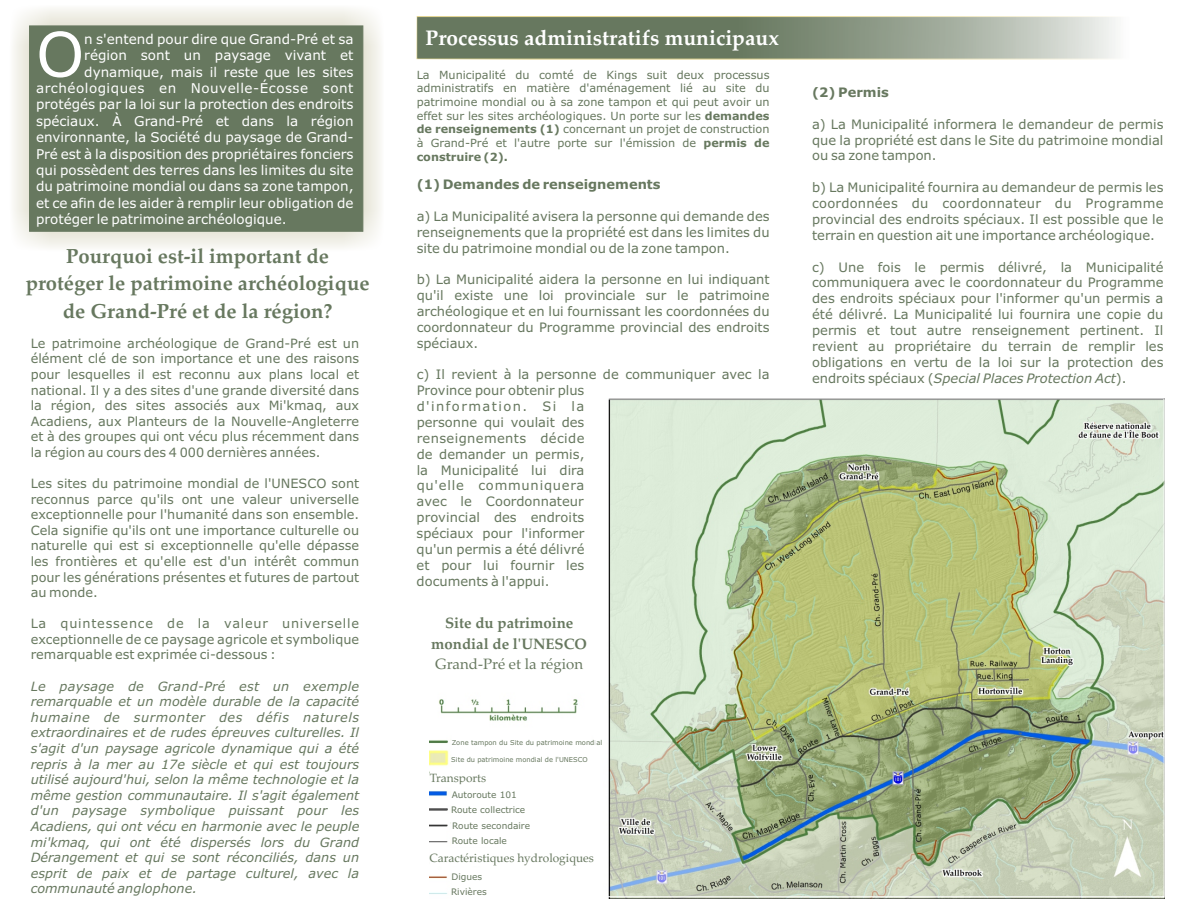
<style>
.page{position:relative;width:1188px;height:918px;background:#fff}
.page>*{position:absolute;margin:0;border:0;box-sizing:border-box;transform-origin:0 0}
.t1{font:61.35px "Verdana";color:#fff}
.t2{font:700 21px "Palatino Linotype";color:#fff}
.t3{font:700 20.25px/27.3px "Palatino Linotype";color:#67785f;text-align:center}
.t4{font:700 15px/20.2px "Palatino Linotype";color:#67785f;text-align:center}
.t5{font:15px "Palatino Linotype";color:#67785f}
.t6{font:13.5px "Verdana";color:#fff}
.t7{font:13.5px "Verdana";letter-spacing:.035em;color:#fff}
.t8{font:13.05px/15.9px "Verdana";color:#67785f;text-align:justify}
.t9{font:700 13.05px "Verdana";color:#67785f}
.t10{font:12.9px/15.6px "Verdana";color:#67785f;text-align:justify}
.t11{font:italic 12.9px/15.6px "Verdana";color:#67785f;text-align:justify}
.t12{font:12px "Palatino Linotype";color:#67785f}
.t13{font:11.25px/13.6px "Verdana";color:#67785f;text-align:justify}
.t14{font:9px/15.5px "Verdana";color:#67785f}
.t15{font:6.75px "Verdana";color:#67785f}
.s1{font-weight:700}
.s2{font-style:italic}
</style>
<div class="page">
<img style="left:439px;top:401px;width:725px;height:498px">
<svg style="left:429px;top:734px;width:163px;height:165px"></svg>
<svg style="left:416px;top:16px;width:700px;height:43px;background:#8b9782"></svg>
<div style="left:9px;top:5px;width:375px;height:247px;background:#aaa576;opacity:.49"></div>
<div style="left:29px;top:26px;width:334px;height:206px;background:#67785f"></div>
<p class="t6" style="left:84px;top:33px;width:271px">n s'entend pour dire que Grand-Pré et sa</p>
<h2 class="t2" style="left:426px;top:30px;width:355px">Processus administratifs municipaux</h2>
<h1 class="t1" style="left:36px;top:30px;width:50px">O</h1>
<p class="t6" style="left:84px;top:50px;width:271px">région sont un paysage vivant et</p>
<p class="t6" style="left:84px;top:66px;width:271px">dynamique, mais il reste que les sites</p>
<p class="t7" style="left:36px;top:83px;width:319px">archéologiques en Nouvelle-Écosse sont</p>
<p class="t6" style="left:36px;top:99px;width:319px">protégés par la loi sur la protection des endroits</p>
<p class="t6" style="left:36px;top:116px;width:319px">spéciaux. À Grand-Pré et dans la région</p>
<p class="t6" style="left:36px;top:132px;width:319px">environnante, la Société du paysage de Grand-</p>
<p class="t6" style="left:36px;top:148px;width:319px">Pré est à la disposition des propriétaires fonciers</p>
<p class="t6" style="left:36px;top:165px;width:319px">qui possèdent des terres dans les limites du site</p>
<p class="t6" style="left:36px;top:181px;width:319px">du patrimoine mondial ou dans sa zone tampon,</p>
<p class="t6" style="left:36px;top:198px;width:319px">et ce afin de les aider à remplir leur obligation de</p>
<p class="t6" style="left:36px;top:214px;width:252px">protéger le patrimoine archéologique.</p>
<p class="t13" style="left:417px;top:69px;width:354px">La Municipalité du comté de Kings suit deux processus administratifs en matière d'aménagement lié au site du patrimoine mondial ou à sa zone tampon et qui peut avoir un effet sur les sites archéologiques. Un porte sur les <span class="s1">demandes de renseignements (1)</span> concernant un projet de construction à Grand-Pré et l'autre porte sur l'émission de <span class="s1">permis de construire (2).</span></p>
<p class="t9" style="left:417px;top:179px;width:245px">(1) Demandes de renseignements</p>
<p class="t8" style="left:417px;top:209px;width:354px">a) La Municipalité avisera la personne qui demande des renseignements que la propriété est dans les limites du site du patrimoine mondial ou de la zone tampon.</p>
<p class="t8" style="left:417px;top:273px;width:354px">b) La Municipalité aidera la personne en lui indiquant qu'il existe une loi provinciale sur le patrimoine archéologique et en lui fournissant les coordonnées du coordonnateur du Programme provincial des endroits spéciaux.</p>
<p class="t8" style="left:417px;top:368px;width:354px;text-align:left">c) Il revient à la personne de communiquer avec la<br>Province pour obtenir plus<br>d'information. Si la<br>personne qui voulait des<br>renseignements décide<br>de demander un permis,<br>la Municipalité lui dira<br>qu'elle communiquera<br>avec le Coordonnateur<br>provincial des endroits<br>spéciaux pour l'informer<br>qu'un permis a été délivré<br>et pour lui fournir les<br>documents à l'appui.</p>
<h3 class="t3" style="left:26px;top:245px;width:345px">Pourquoi est-il important de protéger le patrimoine archéologique de Grand-Pré et de la région?</h3>
<p class="t10" style="left:31px;top:336px;width:330px">Le patrimoine archéologique de Grand-Pré est un élément clé de son importance et une des raisons pour lesquelles il est reconnu aux plans local et national. Il y a des sites d'une grande diversité dans la région, des sites associés aux Mi'kmaq, aux Acadiens, aux Planteurs de la Nouvelle-Angleterre et à des groupes qui ont vécu plus récemment dans la région au cours des 4 000 dernières années.</p>
<p class="t10" style="left:31px;top:477px;width:330px">Les sites du patrimoine mondial de l'UNESCO sont reconnus parce qu'ils ont une valeur universelle exceptionnelle pour l'humanité dans son ensemble.<br>Cela signifie qu'ils ont une importance culturelle ou naturelle qui est si exceptionnelle qu'elle dépasse les frontières et qu'elle est d'un intérêt commun pour les générations présentes et futures de partout au monde.</p>
<p class="t10" style="left:31px;top:617px;width:330px">La quintessence de la valeur universelle exceptionnelle de ce paysage agricole et symbolique remarquable est exprimée ci-dessous :</p>
<p class="t11" style="left:31px;top:679px;width:330px">Le paysage de Grand-Pré est un exemple remarquable et un modèle durable de la capacité humaine de surmonter des défis naturels extraordinaires et de rudes épreuves culturelles. Il s'agit d'un paysage agricole dynamique qui a été repris à la mer au 17e siècle et qui est toujours utilisé aujourd'hui, selon la même technologie et la même gestion communautaire. Il s'agit également d'un paysage symbolique puissant pour les Acadiens, qui ont vécu en harmonie avec le peuple mi'kmaq, qui ont été dispersés lors du Grand Dérangement et qui se sont réconciliés, dans un esprit de paix et de partage culturel, avec la communauté anglophone.</p>
<p class="t4" style="left:431px;top:615px;width:157px">Site du patrimoine mondial de l'UNESCO</p>
<p class="t5" style="left:435px;top:658px;width:149px">Grand-Pré et la région</p>
<p class="t15" style="left:452px;top:740px;width:152px">Zone tampon du Site du patrimoine mondial</p>
<p class="t15" style="left:451px;top:757px;width:138px">Site du patrimoine mondial de l'UNESCO</p>
<p class="t12" style="left:430px;top:773px;width:58px">Transports</p>
<p class="t14" style="left:451px;top:787px;width:81px">Autoroute 101<br>Route collectrice<br>Route secondaire<br>Route locale</p>
<p class="t12" style="left:429px;top:853px;width:166px">Caractéristiques hydrologiques</p>
<p class="t14" style="left:451px;top:870px;width:37px">Digues<br>Rivières</p>
<p class="t9" style="left:812px;top:87px;width:78px">(2) Permis</p>
<p class="t8" style="left:812px;top:117px;width:353px">a) La Municipalité informera le demandeur de permis que la propriété est dans le Site du patrimoine mondial ou sa zone tampon.</p>
<p class="t8" style="left:812px;top:181px;width:353px">b) La Municipalité fournira au demandeur de permis les coordonnées du coordonnateur du Programme provincial des endroits spéciaux. Il est possible que le terrain en question ait une importance archéologique.</p>
<p class="t8" style="left:812px;top:260px;width:353px">c) Une fois le permis délivré, la Municipalité communiquera avec le coordonnateur du Programme des endroits spéciaux pour l'informer qu'un permis a été délivré. La Municipalité lui fournira une copie du permis et tout autre renseignement pertinent. Il revient au propriétaire du terrain de remplir les obligations en vertu de la loi sur la protection des endroits spéciaux (<span class="s2">Special Places Protection Act</span>).</p>
</div>
